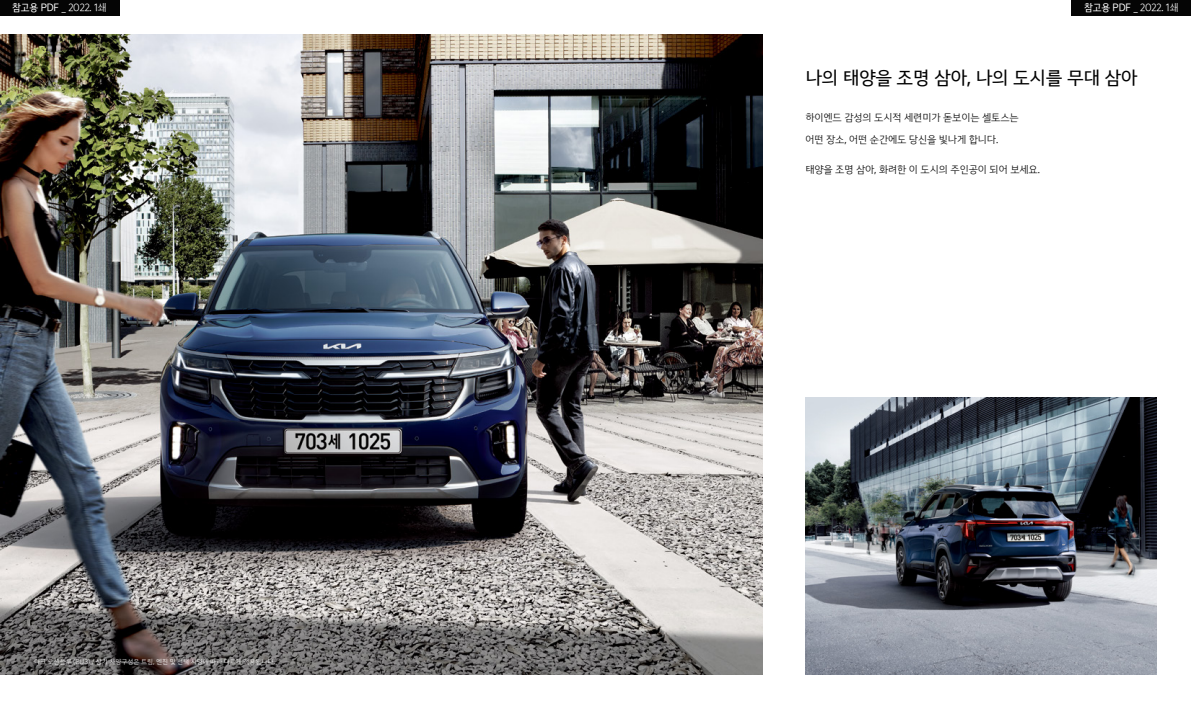
<style>
.page{position:relative;width:1191px;height:709px;background:#fff}
.page>*{position:absolute;margin:0;border:0;box-sizing:border-box;transform-origin:0 0}
.t1{font:18px "Kia Signature OTF Regular";letter-spacing:-.02em;color:#000}
.t2{font:10px "Kia Signature OTF Light";letter-spacing:-.02em;color:#000}
.t3{font:10px "Kia Signature OTF Light";letter-spacing:-.02em;color:#fff;scale:.95 1}
.t4{font:6.5px "Kia Signature OTF Light";color:#fff}
.s1{font-family:"Kia Signature OTF Regular"}
</style>
<div class="page">
<img style="left:0;top:34px;width:763px;height:641px">
<img style="left:805px;top:397px;width:352px;height:278px">
<div style="left:0;top:0;width:119px;height:16px;background:#050505"></div>
<div style="left:1071px;top:0;width:120px;height:16px;background:#050505"></div>
<p class="t3" style="left:12px;top:0;width:101px"><span class="s1">참고용 PDF</span> _ 2022. 1쇄</p>
<p class="t3" style="left:1084px;top:0;width:101px"><span class="s1">참고용 PDF</span> _ 2022. 1쇄</p>
<p class="t4" style="left:34px;top:657px;width:243px">다크 오션블루 (BU3) / 상기 사양구성은 트림, 엔진 및 선택 사양에 따라 다르게 적용됩니다.</p>
<h1 class="t1" style="left:805px;top:65px;width:334px">나의 태양을 조명 삼아, 나의 도시를 무대 삼아</h1>
<p class="t2" style="left:805px;top:110px;width:215px">하이엔드 감성의 도시적 세련미가 돋보이는 셀토스는</p>
<p class="t2" style="left:805px;top:132px;width:194px">어떤 장소, 어떤 순간에도 당신을 빛나게 합니다.</p>
<p class="t2" style="left:805px;top:162px;width:236px">태양을 조명 삼아, 화려한 이 도시의 주인공이 되어 보세요.</p>
</div>
